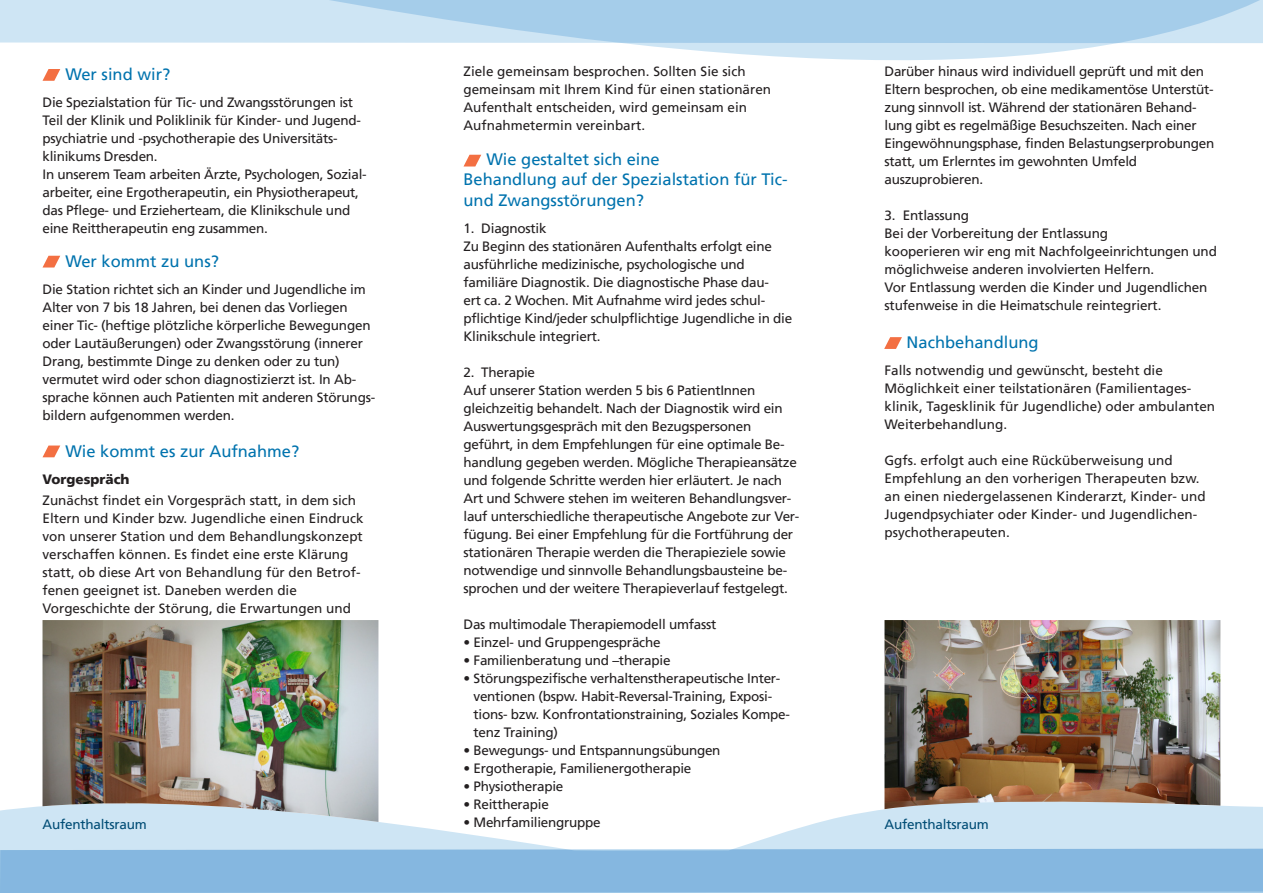
<style>
.page{position:relative;width:1263px;height:893px;background:#fff}
.page>*{position:absolute;margin:0;border:0;box-sizing:border-box;transform-origin:0 0}
.t1{font:16.5px/21.6px "Frutiger LT";color:#0073ae}
.t2{font:13.5px/18px "Frutiger LT";letter-spacing:-.02em;color:#231f20}
.t3{font:13.5px/18px "Frutiger LT";color:#231f20}
.t4{font:13.5px "Frutiger LT";letter-spacing:-.015em;color:#004c75}
.t5{font:900 13.5px "Frutiger LT";color:#231f20}
.s1{color:#fff}
</style>
<div class="page">
<svg style="left:279px;top:0;width:984px;height:60px;fill:#a5cdea"></svg>
<svg style="left:0;top:799px;width:1263px;height:94px"></svg>
<img style="left:884px;top:620px;width:336px;height:189px">
<img style="left:43px;top:620px;width:335px;height:202px">
<svg style="left:43px;top:69px;width:17px;height:12px"></svg>
<svg style="left:463px;top:155px;width:18px;height:12px"></svg>
<svg style="left:43px;top:256px;width:17px;height:12px"></svg>
<svg style="left:43px;top:446px;width:17px;height:11px"></svg>
<svg style="left:884px;top:337px;width:18px;height:12px"></svg>
<p class="t2" style="left:884px;top:63px;width:331px">Darüber hinaus wird individuell geprüft und mit den Eltern besprochen, ob eine medikamentöse Unterstüt&shy;zung sinnvoll ist. Während der stationären Behand&shy;lung gibt es regelmäßige Besuchszeiten. Nach einer Eingewöhnungsphase, finden Belastungserprobungen statt, um Erlerntes im gewohnten Umfeld</p>
<p class="t2" style="left:884px;top:171px;width:100px">auszuprobieren.</p>
<p class="t2" style="left:884px;top:207px;width:86px">3. Entlassung</p>
<p class="t2" style="left:884px;top:225px;width:225px">Bei der Vorbereitung der Entlassung</p>
<p class="t2" style="left:884px;top:243px;width:334px">kooperieren wir eng mit Nachfolgeeinrichtungen und möglichweise anderen involvierten Helfern.</p>
<p class="t2" style="left:884px;top:279px;width:324px">Vor Entlassung werden die Kinder und Jugendlichen stufenweise in die Heimatschule reintegriert.</p>
<p class="t1" style="left:907px;top:331px;width:133px">Nachbehandlung</p>
<p class="t3" style="left:884px;top:361px;width:332px">Falls notwendig und gewünscht, besteht die Möglichkeit einer teilstationären (Familientages&shy;klinik, Tagesklinik für Jugendliche) oder ambulanten Weiterbehandlung.</p>
<p class="t3" style="left:884px;top:451px;width:323px">Ggfs. erfolgt auch eine Rücküberweisung und Empfehlung an den vorherigen Therapeuten bzw. an einen niedergelassenen Kinderarzt, Kinder- und Jugendpsychiater oder Kinder- und Jugendlichen&shy;psychotherapeuten.</p>
<p class="t3" style="left:463px;top:63px;width:309px">Ziele gemeinsam besprochen. Sollten Sie sich gemeinsam mit Ihrem Kind für einen stationären<br>Aufenthalt entscheiden, wird gemeinsam ein</p>
<p class="t3" style="left:463px;top:117px;width:183px">Aufnahmetermin vereinbart.</p>
<p class="t1" style="left:486px;top:148px;width:175px">Wie gestaltet sich eine</p>
<p class="t1" style="left:463px;top:168px;width:325px">Behandlung auf der Spezialstation für Tic&shy;und Zwangsstörungen?</p>
<p class="t2" style="left:463px;top:220px;width:85px">1. Diagnostik</p>
<p class="t2" style="left:463px;top:238px;width:310px">Zu Beginn des stationären Aufenthalts erfolgt eine ausführliche medizinische, psychologische und</p>
<p class="t2" style="left:463px;top:274px;width:330px">familiäre Diagnostik. Die diagnostische Phase dau-<br>ert ca. 2 Wochen. Mit Aufnahme wird jedes schul&shy;pflichtige Kind/jeder schulpflichtige Jugendliche in die Klinikschule integriert.</p>
<p class="t2" style="left:463px;top:364px;width:73px">2. Therapie</p>
<p class="t2" style="left:463px;top:382px;width:293px">Auf unserer Station werden 5 bis 6 PatientInnen</p>
<p class="t2" style="left:463px;top:400px;width:321px">gleichzeitig behandelt. Nach der Diagnostik wird ein<br>Auswertungsgespräch mit den Bezugspersonen</p>
<p class="t2" style="left:463px;top:436px;width:337px">geführt, in dem Empfehlungen für eine optimale Be&shy;handlung gegeben werden. Mögliche Therapieansätze und folgende Schritte werden hier erläutert. Je nach Art und Schwere stehen im weiteren Behandlungsver&shy;lauf unterschiedliche therapeutische Angebote zur Ver&shy;fügung. Bei einer Empfehlung für die Fortführung der stationären Therapie werden die Therapieziele sowie notwendige und sinnvolle Behandlungsbausteine be&shy;sprochen und der weitere Therapieverlauf festgelegt.</p>
<p class="t2" style="left:463px;top:616px;width:254px">Das multimodale Therapiemodell umfasst</p>
<p class="t2" style="left:463px;top:634px;width:198px">• Einzel- und Gruppengespräche</p>
<p class="t2" style="left:463px;top:652px;width:209px">• Familienberatung und –therapie</p>
<p class="t2" style="left:463px;top:670px;width:318px">• Störungspezifische verhaltenstherapeutische Inter-</p>
<p class="t2" style="left:463px;top:688px;width:310px"><span class="s1">•</span> ventionen (bspw. Habit-Reversal-Training, Exposi-</p>
<p class="t2" style="left:463px;top:706px;width:328px"><span class="s1">•</span> tions- bzw. Konfrontationstraining, Soziales Kompe-</p>
<p class="t2" style="left:463px;top:724px;width:96px"><span class="s1">•</span> tenz Training)</p>
<p class="t2" style="left:463px;top:742px;width:258px">• Bewegungs- und Entspannungsübungen</p>
<p class="t2" style="left:463px;top:760px;width:229px">• Ergotherapie, Familienergotherapie</p>
<p class="t2" style="left:463px;top:778px;width:101px">• Physiotherapie</p>
<p class="t2" style="left:463px;top:796px;width:87px">• Reittherapie</p>
<p class="t2" style="left:463px;top:814px;width:139px">• Mehrfamiliengruppe</p>
<p class="t1" style="left:65px;top:63px;width:106px">Wer sind wir?</p>
<p class="t2" style="left:43px;top:93px;width:320px">Die Spezialstation für Tic- und Zwangsstörungen ist Teil der Klinik und Poliklinik für Kinder- und Jugend&shy;psychiatrie und -psychotherapie des Universitäts&shy;klinikums Dresden.</p>
<p class="t2" style="left:43px;top:165px;width:326px">In unserem Team arbeiten Ärzte, Psychologen, Sozial&shy;arbeiter, eine Ergotherapeutin, ein Physiotherapeut, das Pflege- und Erzieherteam, die Klinikschule und eine Reittherapeutin eng zusammen.</p>
<p class="t1" style="left:65px;top:251px;width:155px">Wer kommt zu uns?</p>
<p class="t2" style="left:43px;top:281px;width:334px">Die Station richtet sich an Kinder und Jugendliche im Alter von 7 bis 18 Jahren, bei denen das Vorliegen einer Tic- (heftige plötzliche körperliche Bewegungen oder Lautäußerungen) oder Zwangsstörung (innerer Drang, bestimmte Dinge zu denken oder zu tun) vermutet wird oder schon diagnostizierzt ist. In Ab&shy;sprache können auch Patienten mit anderen Störungs&shy;bildern aufgenommen werden.</p>
<p class="t1" style="left:65px;top:440px;width:235px">Wie kommt es zur Aufnahme?</p>
<p class="t5" style="left:43px;top:471px;width:89px">Vorgespräch</p>
<p class="t3" style="left:43px;top:491px;width:323px">Zunächst findet ein Vorgespräch statt, in dem sich Eltern und Kinder bzw. Jugendliche einen Eindruck von unserer Station und dem Behandlungskonzept verschaffen können. Es findet eine erste Klärung statt, ob diese Art von Behandlung für den Betrof&shy;fenen geeignet ist. Daneben werden die</p>
<p class="t3" style="left:43px;top:599px;width:310px">Vorgeschichte der Störung, die Erwartungen und</p>
<p class="t4" style="left:43px;top:817px;width:106px">Aufenthaltsraum</p>
<p class="t4" style="left:884px;top:817px;width:106px">Aufenthaltsraum</p>
</div>
